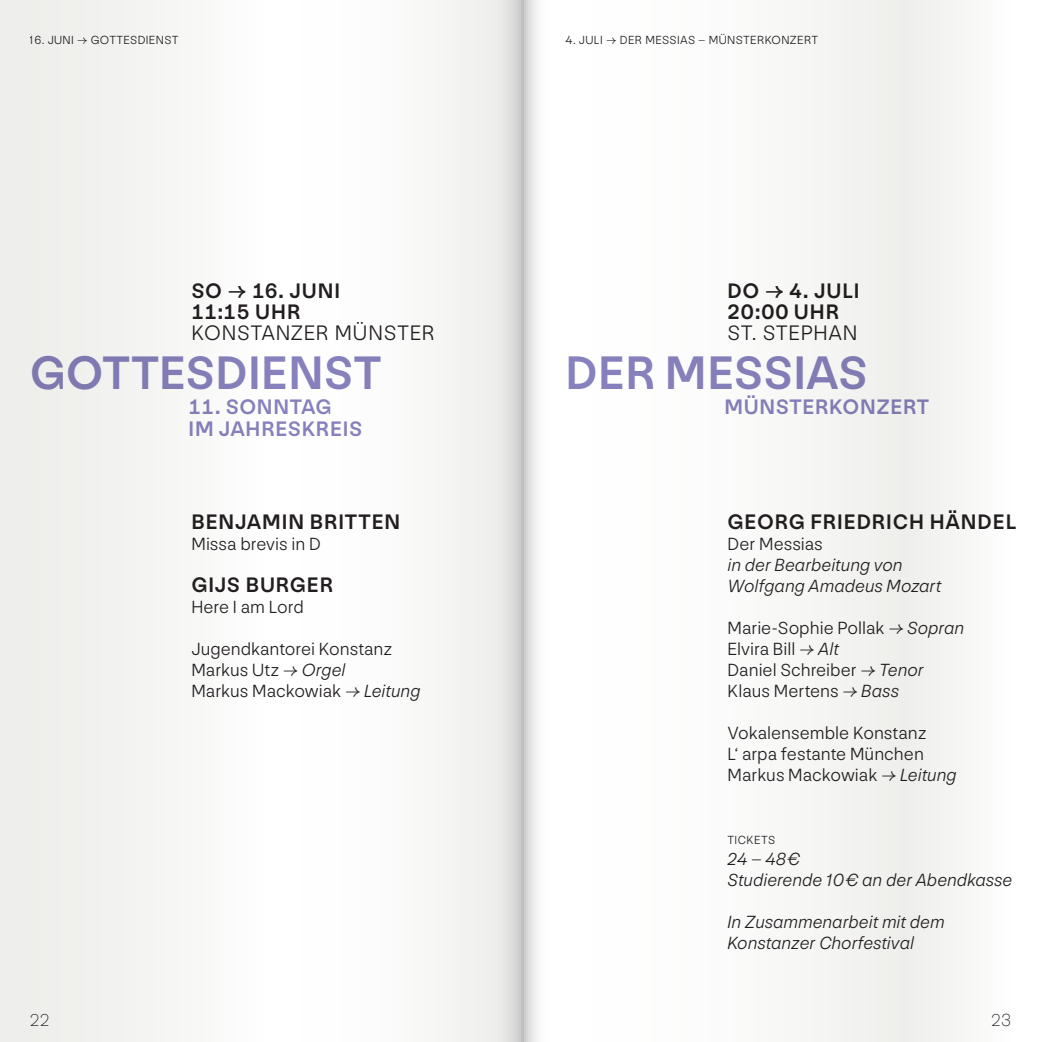
<style>
.page{position:relative;width:1042px;height:1042px;background:#fff}
.page>*{position:absolute;margin:0;border:0;box-sizing:border-box;transform-origin:0 0}
.t1{font:500 49px "NN Nouvelle Grotesk STD";letter-spacing:.005em;color:#8781bd}
.t2{font:500 21.88px/21px "NN Nouvelle Grotesk STD";letter-spacing:.045em;color:#231f20}
.t3{font:500 21.88px/21.9px "NN Nouvelle Grotesk STD";letter-spacing:.025em;color:#8781bd}
.t4{font:300 21.88px "NN Nouvelle Grotesk STD";letter-spacing:.03em;color:#231f20}
.t5{font:300 18.38px/21px "NN Nouvelle Grotesk STD";color:#231f20}
.t6{font:18.38px/21px "NN Nouvelle Grotesk STD Light Diagonal";color:#231f20}
.t7{font:100 18.38px "NN Nouvelle Grotesk STD";color:#231f20}
.t8{font:300 12.25px "NN Nouvelle Grotesk STD";letter-spacing:.03em;color:#231f20}
.s1{font-family:"NN Nouvelle Grotesk STD Light Diagonal";font-weight:400}
</style>
<div class="page">
<div style="left:0;top:0;width:521px;height:1042px;background:#f6f6f5"></div>
<div style="left:521px;top:0;width:521px;height:1042px;background:linear-gradient(to right,#fafafa,#f6f6f5)"></div>
<p class="t8" style="left:30px;top:33px;width:150px">16. JUNI → GOTTESDIENST</p>
<p class="t2" style="left:191px;top:280px;width:150px">SO → 16. JUNI<br>11:15 UHR</p>
<p class="t4" style="left:191px;top:320px;width:245px">KONSTANZER MÜNSTER</p>
<h1 class="t1" style="left:30px;top:343px;width:353px">GOTTESDIENST</h1>
<p class="t3" style="left:189px;top:396px;width:175px">11. SONNTAG<br>IM JAHRESKREIS</p>
<p class="t2" style="left:191px;top:511px;width:210px">BENJAMIN BRITTEN</p>
<p class="t5" style="left:191px;top:533px;width:131px">Missa brevis in D</p>
<p class="t2" style="left:191px;top:574px;width:143px">GIJS BURGER</p>
<p class="t5" style="left:191px;top:596px;width:114px">Here I am Lord</p>
<p class="t5" style="left:191px;top:638px;width:230px">Jugendkantorei Konstanz<br>Markus Utz <span class="s1">→ Orgel<br></span>Markus Mackowiak <span class="s1">→ Leitung</span></p>
<p class="t8" style="left:566px;top:33px;width:254px">4. JULI → DER MESSIAS – MÜNSTERKONZERT</p>
<p class="t2" style="left:727px;top:280px;width:133px">DO → 4. JULI<br>20:00 UHR</p>
<p class="t4" style="left:727px;top:320px;width:131px">ST. STEPHAN</p>
<h1 class="t1" style="left:566px;top:343px;width:304px">DER MESSIAS</h1>
<p class="t3" style="left:724px;top:396px;width:206px">MÜNSTERKONZERT</p>
<p class="t2" style="left:727px;top:511px;width:291px">GEORG FRIEDRICH HÄNDEL</p>
<p class="t5" style="left:727px;top:533px;width:97px">Der Messias</p>
<p class="t6" style="left:727px;top:554px;width:215px">in der Bearbeitung von<br>Wolfgang Amadeus Mozart</p>
<p class="t5" style="left:727px;top:617px;width:238px">Marie-Sophie Pollak <span class="s1">→ Sopran<br></span>Elvira Bill <span class="s1">→ Alt<br></span>Daniel Schreiber <span class="s1">→ Tenor<br></span>Klaus Mertens <span class="s1">→ Bass</span></p>
<p class="t5" style="left:727px;top:722px;width:230px">Vokalensemble Konstanz<br>L‘ arpa festante München<br>Markus Mackowiak <span class="s1">→ Leitung</span></p>
<p class="t8" style="left:727px;top:833px;width:49px">TICKETS</p>
<p class="t6" style="left:727px;top:848px;width:286px">24 – 48 €<br>Studierende 10 € an der Abendkasse</p>
<p class="t6" style="left:727px;top:911px;width:219px">In Zusammenarbeit mit dem<br>Konstanzer Chorfestival</p>
<p class="t7" style="left:30px;top:1010px;width:21px">22</p>
<p class="t7" style="left:991px;top:1010px;width:22px">23</p>
</div>
